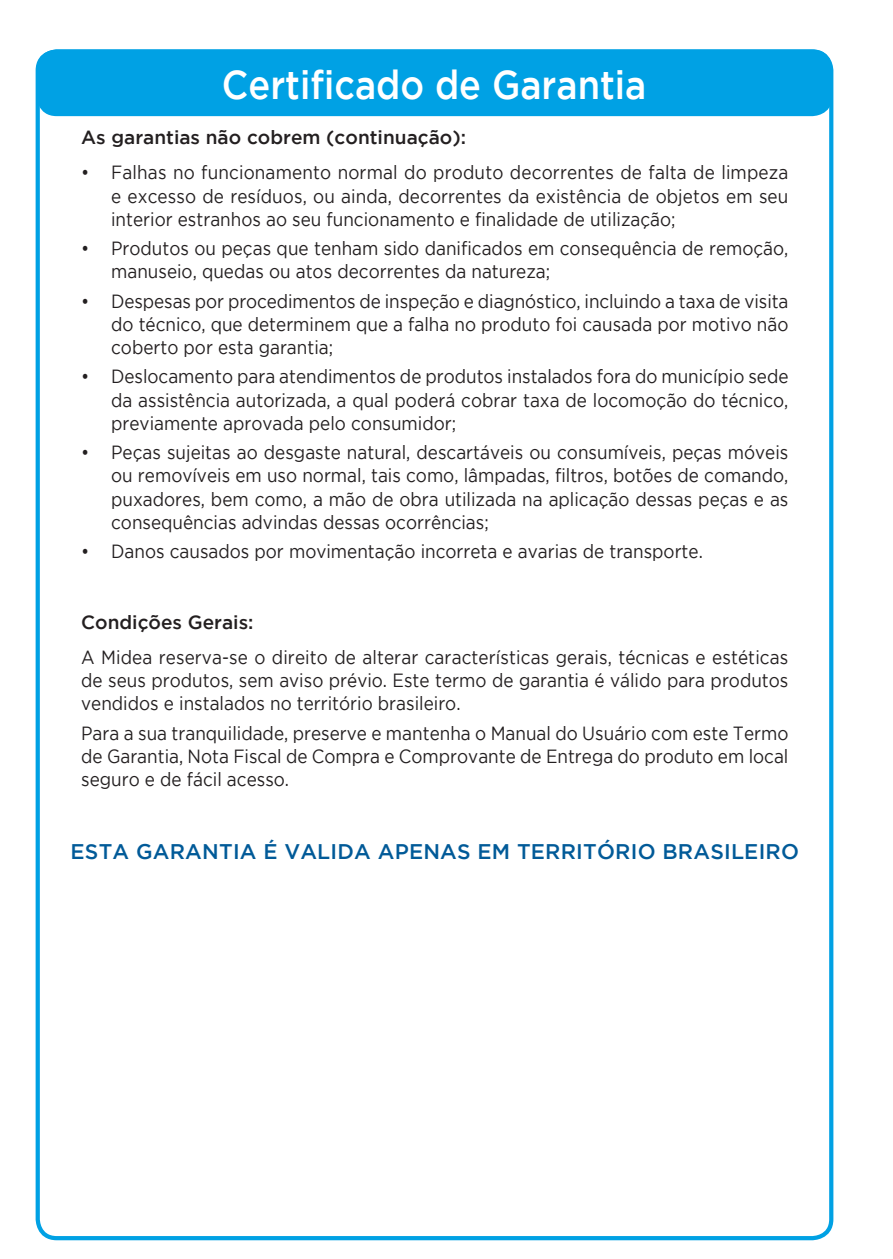
<style>
.page{position:relative;width:893px;height:1259px;background:#fff}
.page>*{position:absolute;margin:0;border:0;box-sizing:border-box;transform-origin:0 0}
.t1{font:500 40.2px "Gotham";color:#fff;scale:.9 1}
.t2{font:500 21px "Gotham";letter-spacing:.01em;color:#015a98}
.t3{font:18.9px/23.4px "Gotham";color:#231f20;text-align:justify;scale:.9 1}
.t4{font:500 18.9px "Gotham";color:#231f20}
</style>
<div class="page">
<div style="left:38px;top:51px;width:793px;height:64px;background:#00a1e4;border-radius:19px"></div>
<div style="left:37px;top:49px;width:795px;height:67px;border:2px solid #00a1e4;border-radius:19px"></div>
<div style="left:36px;top:49px;width:797px;height:1191px;border:4px solid #00a1e4;border-radius:19px"></div>
<h1 class="t1" style="left:222px;top:70px;width:473px">Certificado de Garantia</h1>
<p class="t4" style="left:81px;top:130px;width:386px">As garantias não cobrem (continuação):</p>
<p class="t3" style="left:111px;top:162px;width:754px;text-indent:-30px">• Falhas no funcionamento normal do produto decorrentes de falta de limpeza e excesso de resíduos, ou ainda, decorrentes da existência de objetos em seu interior estranhos ao seu funcionamento e finalidade de utilização;</p>
<p class="t3" style="left:111px;top:238px;width:754px;text-indent:-30px">• Produtos ou peças que tenham sido danificados em consequência de remoção, manuseio, quedas ou atos decorrentes da natureza;</p>
<p class="t3" style="left:111px;top:290px;width:754px;text-indent:-30px">• Despesas por procedimentos de inspeção e diagnóstico, incluindo a taxa de visita do técnico, que determinem que a falha no produto foi causada por motivo não coberto por esta garantia;</p>
<p class="t3" style="left:111px;top:366px;width:754px;text-indent:-30px">• Deslocamento para atendimentos de produtos instalados fora do município sede da assistência autorizada, a qual poderá cobrar taxa de locomoção do técnico, previamente aprovada pelo consumidor;</p>
<p class="t3" style="left:111px;top:442px;width:754px;text-indent:-30px">• Peças sujeitas ao desgaste natural, descartáveis ou consumíveis, peças móveis ou removíveis em uso normal, tais como, lâmpadas, filtros, botões de comando, puxadores, bem como, a mão de obra utilizada na aplicação dessas peças e as consequências advindas dessas ocorrências;</p>
<p class="t3" style="left:81px;top:541px;width:692px">• Danos causados por movimentação incorreta e avarias de transporte.</p>
<p class="t4" style="left:81px;top:615px;width:174px">Condições Gerais:</p>
<p class="t3" style="left:81px;top:647px;width:787px">A Midea reserva-se o direito de alterar características gerais, técnicas e estéticas de seus produtos, sem aviso prévio. Este termo de garantia é válido para produtos vendidos e instalados no território brasileiro.</p>
<p class="t3" style="left:81px;top:722px;width:787px">Para a sua tranquilidade, preserve e mantenha o Manual do Usuário com este Termo de Garantia, Nota Fiscal de Compra e Comprovante de Entrega do produto em local seguro e de fácil acesso.</p>
<p class="t2" style="left:71px;top:844px;width:730px">ESTA GARANTIA É VALIDA APENAS EM TERRITÓRIO BRASILEIRO</p>
</div>
